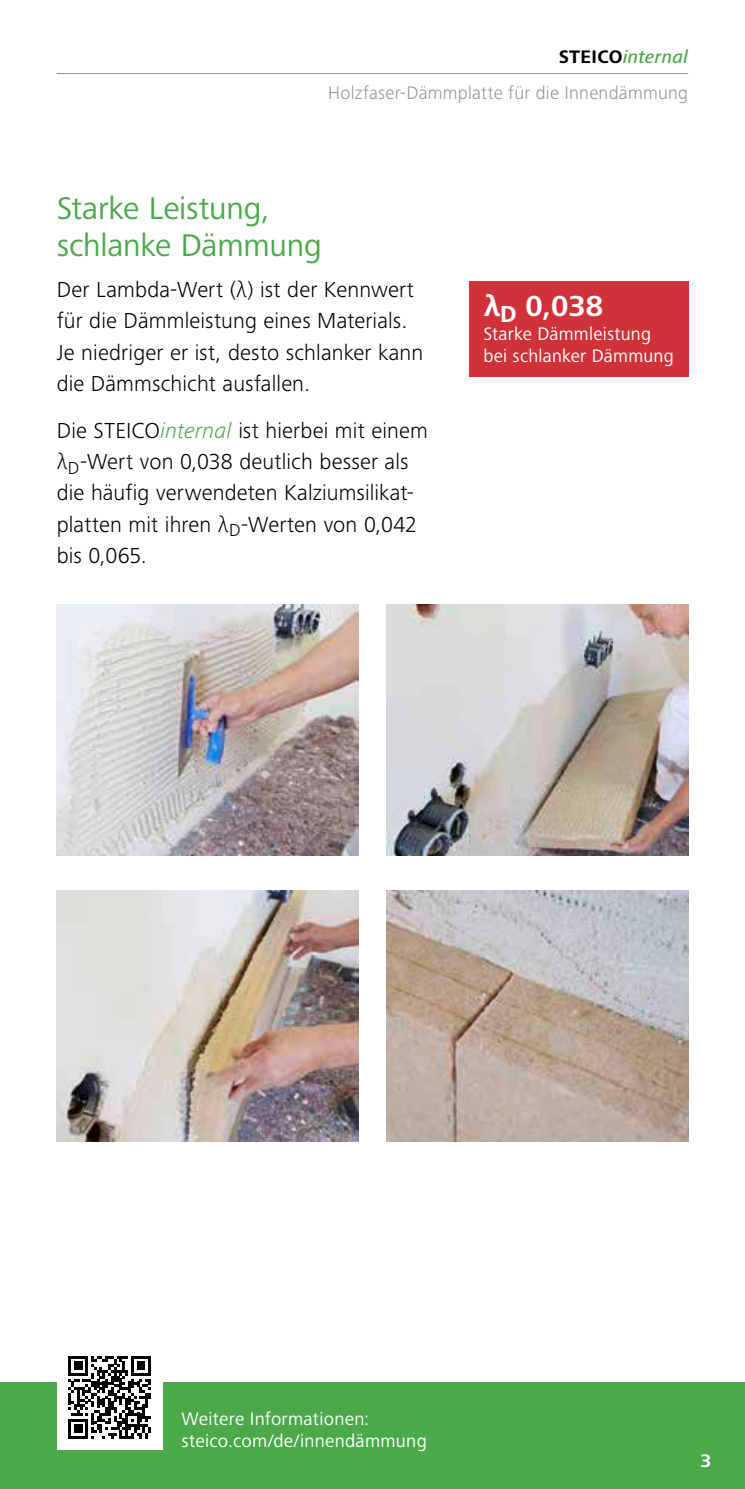
<style>
.page{position:relative;width:745px;height:1489px;background:#fff}
.page>*{position:absolute;margin:0;border:0;box-sizing:border-box;transform-origin:0 0}
.t1{font:32.5px/37.5px "Frutiger Next LTW1 G";letter-spacing:-.01em;color:#4ba94a}
.t2{font:700 30px "Frutiger Next LTW1 G";color:#fff}
.t3{font:300 22.5px/31.2px "Frutiger Next LTW1 G";letter-spacing:.005em;color:#000}
.t4{font:18.75px/22.5px "Frutiger Next LTW1 G";letter-spacing:.015em;color:#fff}
.t5{font:300 18.75px "Frutiger Next LTW1 G";letter-spacing:.01em;color:#959491}
.t6{font:italic 500 18.75px "Frutiger Next LTW1 G";letter-spacing:.02em;color:#4ba94a}
.t7{font:700 18.75px "Frutiger Next LTW1 G";color:#fff}
.s1{font-weight:700;font-style:normal;color:#000}
.s2{font-style:italic;color:#4ba94a}
</style>
<div class="page">
<div style="left:0;top:1382px;width:744px;height:106px;background:#4ba94a"></div>
<img style="left:57px;top:604px;width:301px;height:251px">
<img style="left:57px;top:890px;width:301px;height:251px">
<img style="left:386px;top:604px;width:301px;height:251px">
<img style="left:386px;top:890px;width:301px;height:251px">
<div style="left:469px;top:281px;width:218px;height:95px;background:#cf3339"></div>
<div style="left:57px;top:1344px;width:105px;height:105px;background:#fff"></div>
<svg style="left:68px;top:1356px;width:83px;height:82px"></svg>
<hr style="left:57px;top:73px;width:630px;height:1px;background:#959491">
<p class="t6" style="left:558px;top:46px;width:131px"><span class="s1">STEICO</span>internal</p>
<p class="t5" style="left:328px;top:82px;width:361px">Holzfaser-Dämmplatte für die Innendämmung</p>
<h1 class="t1" style="left:57px;top:190px;width:266px">Starke Leistung, schlanke Dämmung</h1>
<p class="t3" style="left:57px;top:274px;width:368px">Der Lambda-Wert (λ) ist der Kennwert für die Dämmleistung eines Materials.<br>Je niedriger er ist, desto schlanker kann die Dämmschicht ausfallen.</p>
<p class="t3" style="left:57px;top:414px;width:372px">Die STEICO<span class="s2">internal</span> ist hierbei mit einem λ<sub>D</sub>-Wert von 0,038 deutlich besser als die häufig verwendeten Kalziumsilikat&shy;platten mit ihren λ<sub>D</sub>-Werten von 0,042 bis 0,065.</p>
<h2 class="t2" style="left:483px;top:289px;width:121px">λ<sub>D</sub> 0,038</h2>
<p class="t4" style="left:483px;top:323px;width:192px">Starke Dämmleistung bei schlanker Dämmung</p>
<p class="t4" style="left:181px;top:1407px;width:246px">Weitere Informationen: steico.com/de/innendämmung</p>
<p class="t7" style="left:700px;top:1449px;width:13px">3</p>
</div>
